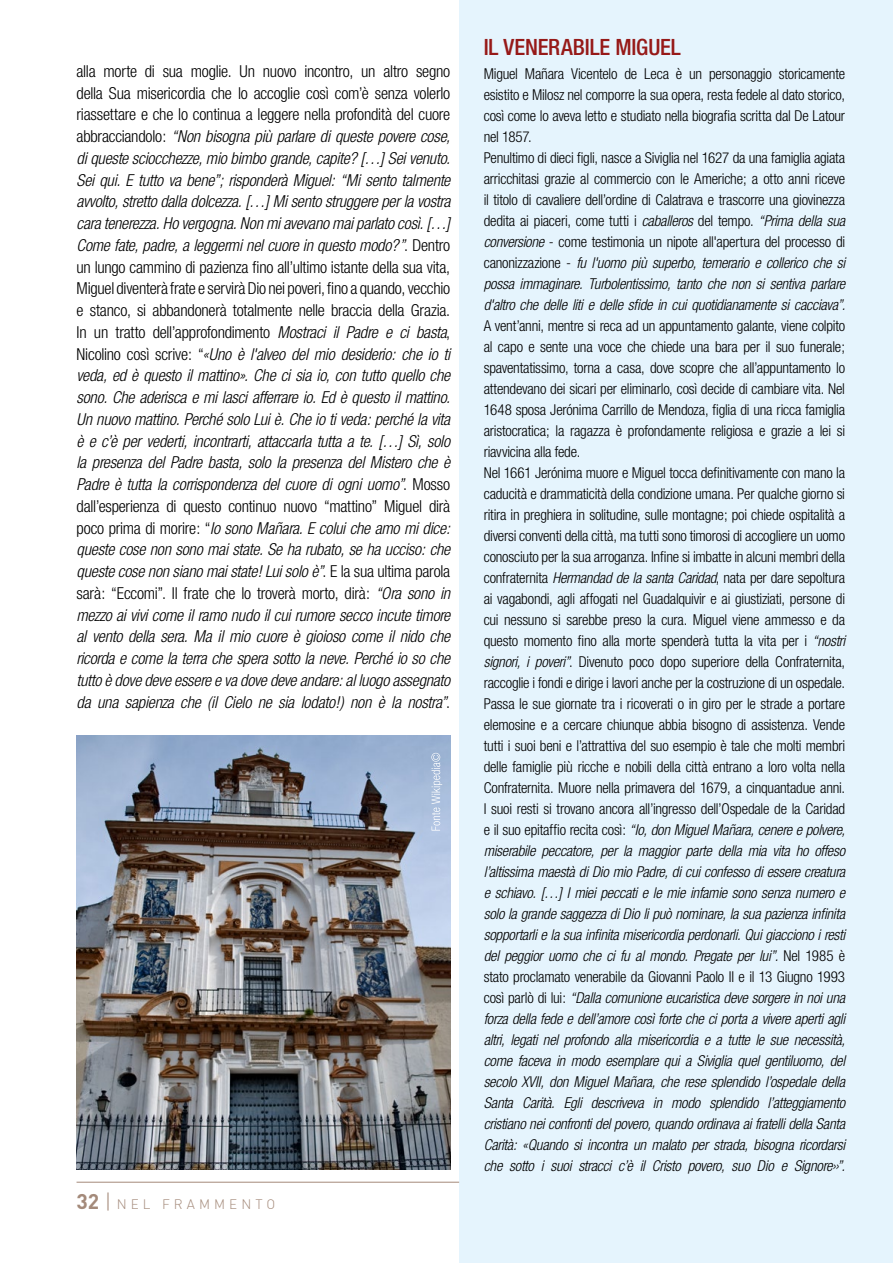
<style>
.page{position:relative;width:893px;height:1263px;background:#fff}
.page>*{position:absolute;margin:0;border:0;box-sizing:border-box;transform-origin:0 0}
.t1{font:500 condensed 22.5px "Helvetica Neue";letter-spacing:-.005em;color:#961918}
.t2{font:italic 300 condensed 16.5px/21.8px "Helvetica Neue";letter-spacing:-.01em;color:#000;text-align:justify}
.t3{font:300 condensed 15px/21px "Helvetica Neue";letter-spacing:-.015em;color:#000}
.t4{font:300 13.5px "DIN";letter-spacing:.3em;color:#a48a7a}
.s1{font-style:normal}
.s2{font-weight:700;font-size:21px}
.s3{font-size:21px}
.s4{font-style:italic}
</style>
<div class="page">
<hr style="left:77px;top:1182px;width:382px;height:1px;background:#a48a7a">
<div style="left:459px;top:0;width:434px;height:1263px;background:#e5f4fd"></div>
<img style="left:77px;top:736px;width:373px;height:433px">
<svg style="left:431px;top:753px;width:11px;height:77px"></svg>
<p class="t2" style="left:77px;top:60px;width:375px"><span class="s1">alla morte di sua moglie. Un nuovo incontro, un altro segno della Sua misericordia che lo accoglie così com’è senza volerlo riassettare e che lo continua a leggere nella profondità del cuore abbracciandolo:</span> “Non bisogna più parlare di queste povere cose, di queste sciocchezze, mio bimbo grande, capite? […] Sei venuto.<br>Sei qui. E tutto va bene”; risponderà Miguel: “Mi sento talmente avvolto, stretto dalla dolcezza. […] Mi sento struggere per la vostra cara tenerezza. Ho vergogna. Non mi avevano mai parlato così. […] Come fate, padre, a leggermi nel cuore in questo modo?”<span class="s1">. Dentro un lungo cammino di pazienza fino all’ultimo istante della sua vita, Miguel diventerà frate e servirà Dio nei poveri, fino a quando, vecchio e stanco, si abbandonerà totalmente nelle braccia della Grazia.<br>In un tratto dell’approfondimento</span> Mostraci il Padre e ci basta<span class="s1">, Nicolino così scrive: “</span>«Uno è l'alveo del mio desiderio: che io ti veda, ed è questo il mattino». Che ci sia io, con tutto quello che sono. Che aderisca e mi lasci afferrare io. Ed è questo il mattino.<br>Un nuovo mattino. Perché solo Lui è. Che io ti veda: perché la vita è e c’è per vederti, incontrarti, attaccarla tutta a te. […] Sì, solo la presenza del Padre basta, solo la presenza del Mistero che è Padre è tutta la corrispondenza del cuore di ogni uomo”<span class="s1">. Mosso dall’esperienza di questo continuo nuovo “mattino” Miguel dirà poco prima di morire: “</span>Io sono Mañara. E colui che amo mi dice: queste cose non sono mai state. Se ha rubato, se ha ucciso: che queste cose non siano mai state! Lui solo è”<span class="s1">. E la sua ultima parola sarà: “Eccomi”. Il frate che lo troverà morto, dirà:</span> “Ora sono in mezzo ai vivi come il ramo nudo il cui rumore secco incute timore al vento della sera. Ma il mio cuore è gioioso come il nido che ricorda e come la terra che spera sotto la neve. Perché io so che tutto è dove deve essere e va dove deve andare: al luogo assegnato da una sapienza che (il Cielo ne sia lodato!) non è la nostra”<span class="s1">.</span></p>
<p class="t4" style="left:77px;top:1196px;width:200px"><span class="s2">32</span> <span class="s3">|</span> NEL FRAMMENTO</p>
<h1 class="t1" style="left:484px;top:34px;width:199px">IL VENERABILE MIGUEL</h1>
<p class="t3" style="left:484px;top:63px;width:363px">Miguel Mañara Vicentelo de Leca è un personaggio storicamente esistito e Milosz nel comporre la sua opera, resta fedele al dato storico, così come lo aveva letto e studiato nella biografia scritta dal De Latour nel 1857.<br>Penultimo di dieci figli, nasce a Siviglia nel 1627 da una famiglia agiata arricchitasi grazie al commercio con le Americhe; a otto anni riceve il titolo di cavaliere dell’ordine di Calatrava e trascorre una giovinezza dedita ai piaceri, come tutti i <span class="s4">caballeros</span> del tempo. <span class="s4">“Prima della sua conversione</span> - come testimonia un nipote all'apertura del processo di canonizzazione - <span class="s4">fu l'uomo più superbo, temerario e collerico che si possa immaginare. Turbolentissimo, tanto che non si sentiva parlare d'altro che delle liti e delle sfide in cui quotidianamente si cacciava”.</span></p>
<p class="t3" style="left:484px;top:315px;width:363px">A vent’anni, mentre si reca ad un appuntamento galante, viene colpito al capo e sente una voce che chiede una bara per il suo funerale; spaventatissimo, torna a casa, dove scopre che all’appuntamento lo attendevano dei sicari per eliminarlo, così decide di cambiare vita. Nel 1648 sposa Jerónima Carrillo de Mendoza, figlia di una ricca famiglia aristocratica; la ragazza è profondamente religiosa e grazie a lei si riavvicina alla fede.<br>Nel 1661 Jerónima muore e Miguel tocca definitivamente con mano la caducità e drammaticità della condizione umana. Per qualche giorno si ritira in preghiera in solitudine, sulle montagne; poi chiede ospitalità a diversi conventi della città, ma tutti sono timorosi di accogliere un uomo conosciuto per la sua arroganza. Infine si imbatte in alcuni membri della confraternita <span class="s4">Hermandad de la santa Caridad</span>, nata per dare sepoltura ai vagabondi, agli affogati nel Guadalquivir e ai giustiziati, persone di cui nessuno si sarebbe preso la cura. Miguel viene ammesso e da questo momento fino alla morte spenderà tutta la vita per i <span class="s4">“nostri signori, i poveri”</span>. Divenuto poco dopo superiore della Confraternita, raccoglie i fondi e dirige i lavori anche per la costruzione di un ospedale.<br>Passa le sue giornate tra i ricoverati o in giro per le strade a portare elemosine e a cercare chiunque abbia bisogno di assistenza. Vende tutti i suoi beni e l’attrattiva del suo esempio è tale che molti membri delle famiglie più ricche e nobili della città entrano a loro volta nella Confraternita. Muore nella primavera del 1679, a cinquantadue anni.<br>I suoi resti si trovano ancora all’ingresso dell’Ospedale de la Caridad e il suo epitaffio recita così: <span class="s4">“Io, don Miguel Mañara, cenere e polvere, miserabile peccatore, per la maggior parte della mia vita ho offeso l’altissima maestà di Dio mio Padre, di cui confesso di essere creatura e schiavo. […] I miei peccati e le mie infamie sono senza numero e solo la grande saggezza di Dio li può nominare, la sua pazienza infinita sopportarli e la sua infinita misericordia perdonarli. Qui giacciono i resti del peggior uomo che ci fu al mondo. Pregate per lui”.</span> Nel 1985 è stato proclamato venerabile da Giovanni Paolo II e il 13 Giugno 1993 così parlò di lui: <span class="s4">“Dalla comunione eucaristica deve sorgere in noi una forza della fede e dell’amore così forte che ci porta a vivere aperti agli altri, legati nel profondo alla misericordia e a tutte le sue necessità, come faceva in modo esemplare qui a Siviglia quel gentiluomo, del secolo XVII, don Miguel Mañara, che rese splendido l’ospedale della Santa Carità. Egli descriveva in modo splendido l’atteggiamento cristiano nei confronti del povero, quando ordinava ai fratelli della Santa Carità: «Quando si incontra un malato per strada, bisogna ricordarsi che sotto i suoi stracci c’è il Cristo povero, suo Dio e Signore››”.</span></p>
</div>
